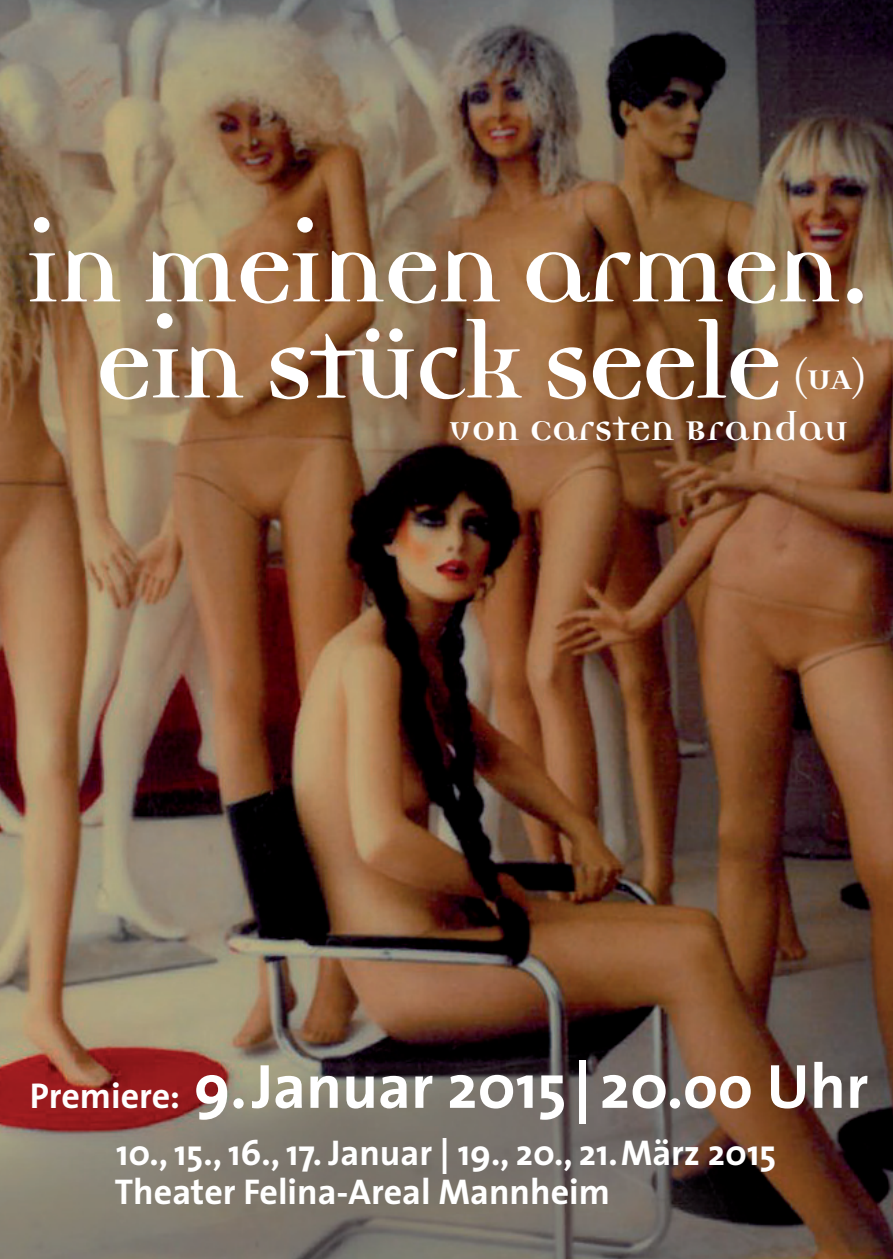
<style>
.page{position:relative;width:893px;height:1259px;background:#fff}
.page>*{position:absolute;margin:0;border:0;box-sizing:border-box;transform-origin:0 0}
.t1{font:700 118.2px/96px "Democratica";letter-spacing:-.03em;color:#fff;text-align:center}
.t2{font:700 63px "The Sans";color:#fff}
.t3{font:700 43.8px "Democratica";color:#fff}
.t4{font:700 36px/39px "The Sans";color:#fff}
.s1{font-size:36px}
</style>
<div class="page">
<img style="left:0;top:0;width:893px;height:1259px">
<h1 class="t1" style="left:26px;top:230px;width:848px">in meinen armen. ein stück seele</h1>
<p class="t3" style="left:449px;top:408px;width:401px">von Carsten Brandau</p>
<p class="t3" style="left:795px;top:356px;width:70px">(UA)</p>
<h2 class="t2" style="left:30px;top:1033px;width:840px"><span class="s1">Premiere:</span> 9.Januar 2015 | 20.oo Uhr</h2>
<p class="t4" style="left:115px;top:1132px;width:663px">10., 15., 16., 17. Januar | 19., 20., 21.März 2015<br>Theater Felina-Areal Mannheim</p>
</div>
